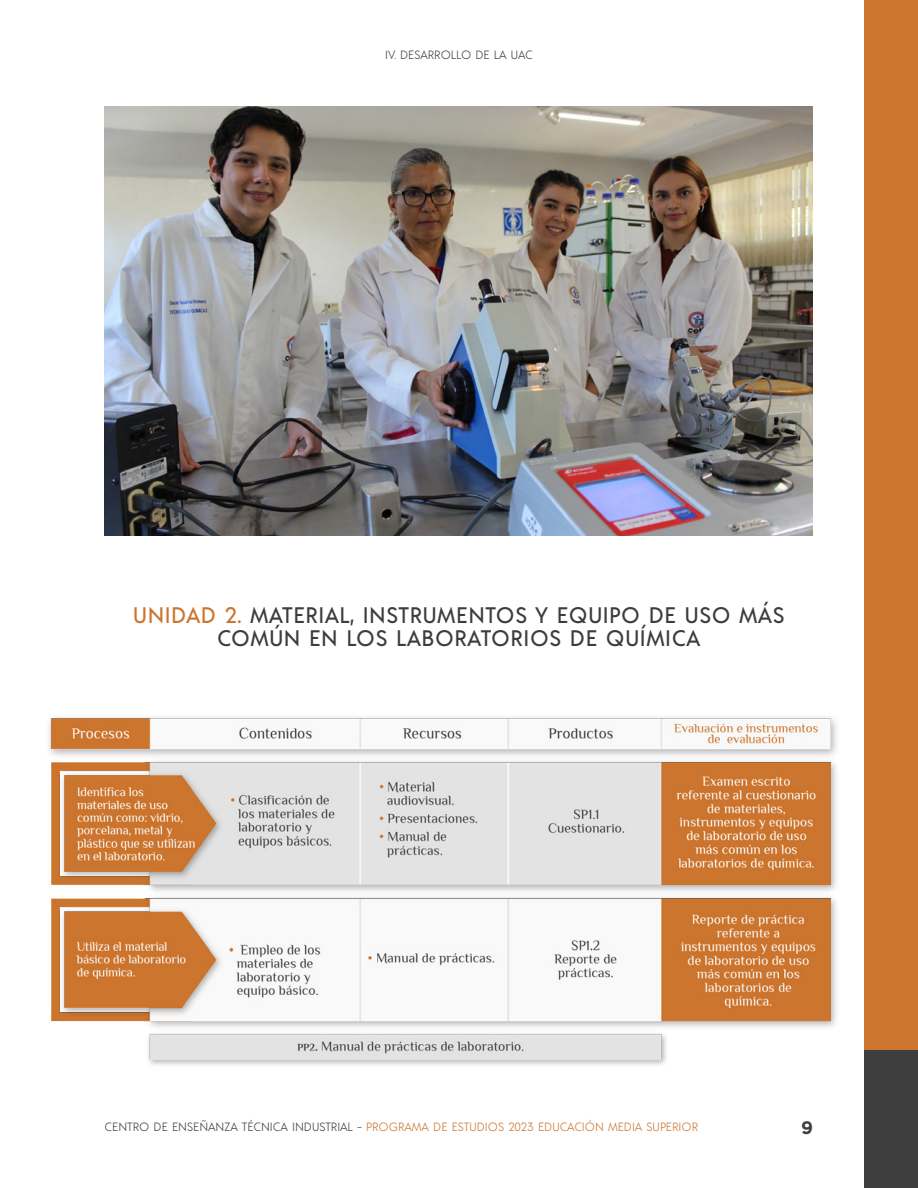
<style>
.page{position:relative;width:918px;height:1188px;background:#fff}
.page>*{position:absolute;margin:0;border:0;box-sizing:border-box;transform-origin:0 0}
.t1{font:500 22.5px/22.5px "Acre";letter-spacing:.025em;color:#3d3d3d;text-align:center}
.t2{font:700 18px "Gotham";color:#3e3e3e}
.t3{font:300 12px "Acre";color:#cc752e}
.t4{font:300 12px "Acre";color:#3e3e3e}
.s1{color:#cc752e}
.s2{color:#3e3e3e}
</style>
<div class="page">
<div style="left:864px;top:0;width:54px;height:1050px;background:#cc752e"></div>
<div style="left:864px;top:1050px;width:54px;height:138px;background:#3e3e3e"></div>
<img style="left:48px;top:717px;width:789px;height:348px">
<img style="left:105px;top:106px;width:708px;height:430px">
<p class="t4" style="left:385px;top:47px;width:149px">IV. DESARROLLO DE LA UAC</p>
<h1 class="t1" style="left:133px;top:603px;width:653px"><span class="s1">UNIDAD 2.</span> MATERIAL, INSTRUMENTOS Y EQUIPO DE USO MÁS<br>COMÚN EN LOS LABORATORIOS DE QUÍMICA</h1>
<p class="t3" style="left:105px;top:1119px;width:595px"><span class="s2">CENTRO DE ENSEÑANZA TÉCNICA INDUSTRIAL -</span> PROGRAMA DE ESTUDIOS 2023 EDUCACIÓN MEDIA SUPERIOR</p>
<h2 class="t2" style="left:801px;top:1118px;width:13px">9</h2>
</div>
